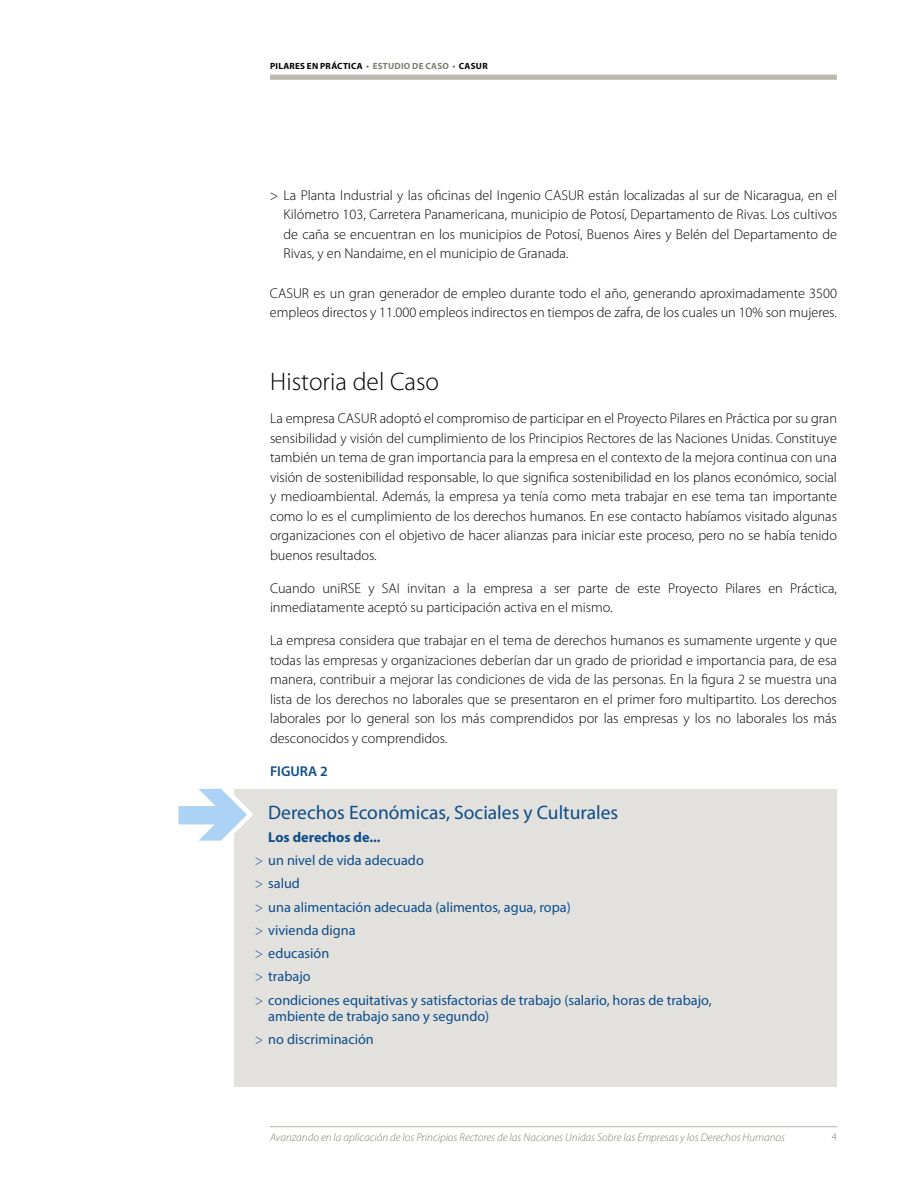
<style>
.page{position:relative;width:918px;height:1188px;background:#fff}
.page>*{position:absolute;margin:0;border:0;box-sizing:border-box;transform-origin:0 0}
.t1{font:300 25.5px "Myriad Pro";color:#000}
.t2{font:19.5px "Myriad Pro";color:#0c4d8a}
.t3{font:300 14.25px/19.5px "Myriad Pro";color:#000;text-align:justify}
.t4{font:14.25px/23.2px "Myriad Pro";color:#0c4d8a}
.t5{font:600 14.25px "Myriad Pro";color:#0c4d8a}
.t6{font:italic 300 11.25px "Myriad Pro";color:#7e7e6b}
.t7{font:300 10.5px "Myriad Pro";color:#7e7e6b}
.t8{font:700 9px "Myriad Pro";letter-spacing:.035em;color:#000}
.s1{color:#7e7e6b}
.s2{font-weight:700}
.s3{font-weight:300}
</style>
<div class="page">
<div style="left:270px;top:75px;width:567px;height:5px;background:#bbb8ae"></div>
<hr style="left:270px;top:1126px;width:567px;height:1px;background:#b5b2a7">
<div style="left:234px;top:789px;width:603px;height:298px;background:#e3e1dd"></div>
<svg style="left:178px;top:788px;width:75px;height:53px"></svg>
<p class="t8" style="left:270px;top:60px;width:219px">PILARES EN PRÁCTICA <span class="s1">• ESTUDIO DE CASO •</span> CASUR</p>
<p class="t3" style="left:283px;top:185px;width:555px;text-indent:-13px">&gt; La Planta Industrial y las oficinas del Ingenio CASUR están localizadas al sur de Nicaragua, en el Kilómetro 103, Carretera Panamericana, municipio de Potosí, Departamento de Rivas. Los cultivos de caña se encuentran en los municipios de Potosí, Buenos Aires y Belén del Departamento de Rivas, y en Nandaime, en el municipio de Granada.</p>
<p class="t3" style="left:270px;top:284px;width:568px">CASUR es un gran generador de empleo durante todo el año, generando aproximadamente 3500 empleos directos y 11.000 empleos indirectos en tiempos de zafra, de los cuales un 10% son mujeres.</p>
<h1 class="t1" style="left:270px;top:368px;width:171px">Historia del Caso</h1>
<p class="t3" style="left:270px;top:409px;width:569px">La empresa CASUR adoptó el compromiso de participar en el Proyecto Pilares en Práctica por su gran sensibilidad y visión del cumplimiento de los Principios Rectores de las Naciones Unidas. Constituye también un tema de gran importancia para la empresa en el contexto de la mejora continua con una visión de sostenibilidad responsable, lo que significa sostenibilidad en los planos económico, social y medioambiental. Además, la empresa ya tenía como meta trabajar en ese tema tan importante como lo es el cumplimiento de los derechos humanos. En ese contacto habíamos visitado algunas organizaciones con el objetivo de hacer alianzas para iniciar este proceso, pero no se había tenido buenos resultados.</p>
<p class="t3" style="left:270px;top:578px;width:569px">Cuando uniRSE y SAI invitan a la empresa a ser parte de este Proyecto Pilares en Práctica, inmediatamente aceptó su participación activa en el mismo.</p>
<p class="t3" style="left:270px;top:631px;width:569px">La empresa considera que trabajar en el tema de derechos humanos es sumamente urgente y que todas las empresas y organizaciones deberían dar un grado de prioridad e importancia para, de esa manera, contribuir a mejorar las condiciones de vida de las personas. En la figura 2 se muestra una lista de los derechos no laborales que se presentaron en el primer foro multipartito. Los derechos laborales por lo general son los más comprendidos por las empresas y los no laborales los más desconocidos y comprendidos.</p>
<p class="t5" style="left:270px;top:763px;width:59px">FIGURA 2</p>
<h2 class="t2" style="left:268px;top:800px;width:351px">Derechos Económicas, Sociales y Culturales</h2>
<p class="t4" style="left:255px;top:825px;width:458px;text-indent:13px"><span class="s2">Los derechos de...<br></span><span class="s3">&gt;</span> un nivel de vida adecuado<br><span class="s3">&gt;</span> salud<br><span class="s3">&gt;</span> una alimentación adecuada (alimentos, agua, ropa)<br><span class="s3">&gt;</span> vivienda digna<br><span class="s3">&gt;</span> educasión<br><span class="s3">&gt;</span> trabajo<br><span class="s3">&gt;</span> condiciones equitativas y satisfactorias de trabajo (salario, horas de trabajo,</p>
<p class="t4" style="left:255px;top:1004px;width:236px;text-indent:13px">ambiente de trabajo sano y segundo) <span class="s3">&gt;</span> no discriminación</p>
<p class="t6" style="left:270px;top:1130px;width:517px">Avanzando en la aplicación de los Principios Rectores de las Naciones Unidas Sobre las Empresas y los Derechos Humanos</p>
<p class="t7" style="left:832px;top:1130px;width:7px">4</p>
</div>
